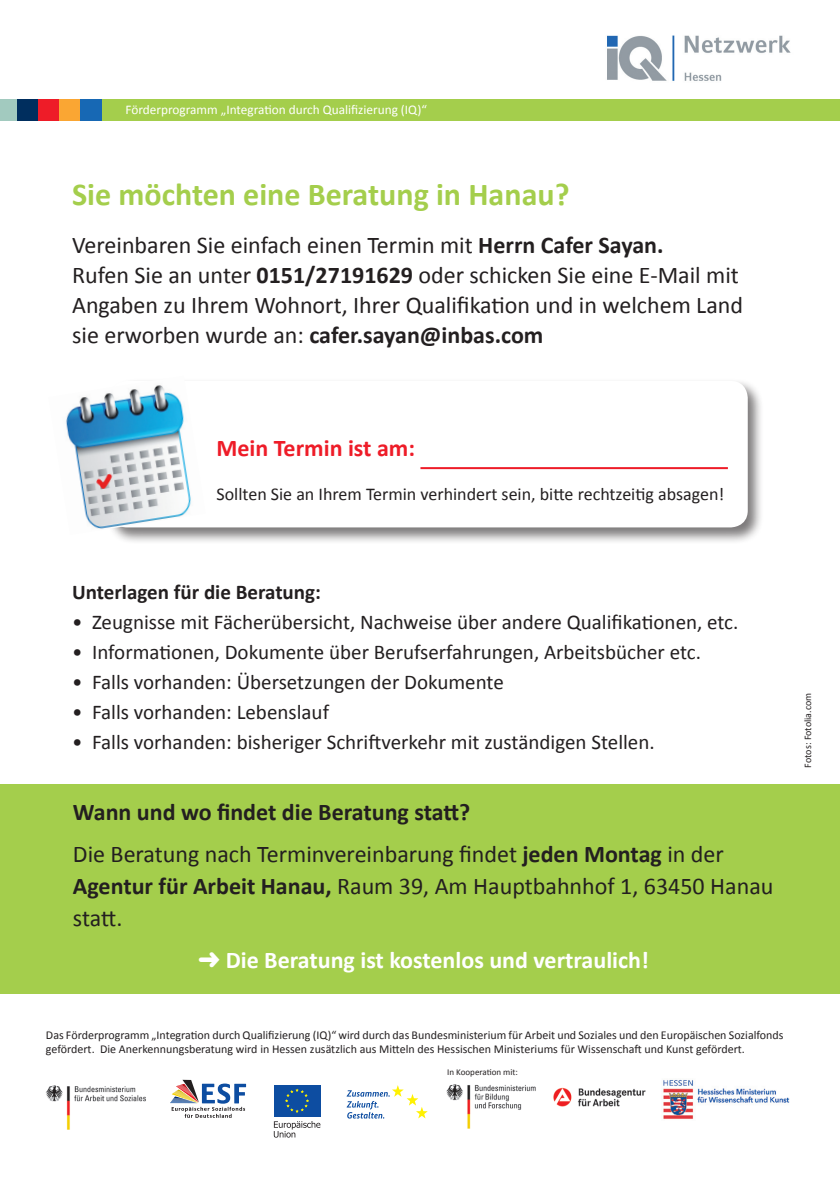
<style>
.page{position:relative;width:840px;height:1191px;background:#fff}
.page>*{position:absolute;margin:0;border:0;box-sizing:border-box;transform-origin:0 0}
.t1{font:700 32px "Calibri";color:#a4ce4c}
.t2{font:24px/30px "Calibri";color:#231f20}
.t3{font:700 24px "Calibri";color:#fff}
.t4{font:700 24px "Calibri";color:#ee1c28}
.t5{font:21px "Calibri";color:#231f20}
.t6{font:700 21px "Calibri";color:#231f20}
.t7{font:18px "Calibri";color:#231f20}
.t8{font:13.2px "Calibri";color:#fff}
.t9{font:12px/14px "Calibri";color:#231f20}
.t10{font:10px "Calibri";color:#231f20}
.t11{font:9px "Calibri";color:#231f20}
.s1{font-weight:700}
</style>
<div class="page">
<img style="left:607px;top:35px;width:184px;height:46px">
<div style="left:0;top:100px;width:839px;height:21px;background:#a4ce4c"></div>
<div style="left:0;top:100px;width:18px;height:21px;background:#a2cabf"></div>
<div style="left:17px;top:100px;width:21px;height:21px;background:#002e5e"></div>
<div style="left:38px;top:100px;width:22px;height:21px;background:#ee1c28"></div>
<div style="left:59px;top:100px;width:22px;height:21px;background:#faa633"></div>
<div style="left:81px;top:100px;width:21px;height:21px;background:#1768b4"></div>
<div style="left:0;top:784px;width:839px;height:210px;background:#a4ce4c"></div>
<div style="left:106px;top:378px;width:657px;height:166px;background:#231f20;opacity:.59"></div>
<div style="left:110px;top:381px;width:637px;height:146px;background:#fff;border-radius:17px"></div>
<img style="left:65px;top:378px;width:140px;height:157px">
<hr style="left:420px;top:467px;width:307px;height:2px;background:#ee1c28">
<img style="left:45px;top:1085px;width:101px;height:45px">
<svg style="left:170px;top:1079px;width:76px;height:38px"></svg>
<img style="left:663px;top:1080px;width:126px;height:39px">
<svg style="left:274px;top:1121px;width:46px;height:16px"></svg>
<div style="left:273px;top:1085px;width:47px;height:31px;background:#0d4da1"></div>
<svg style="left:285px;top:1088px;width:24px;height:24px"></svg>
<img style="left:446px;top:1084px;width:90px;height:45px">
<svg style="left:346px;top:1085px;width:81px;height:33px"></svg>
<img style="left:553px;top:1087px;width:93px;height:20px">
<p class="t8" style="left:125px;top:101px;width:303px">Förderprogramm „Integration durch Qualifizierung (IQ)“</p>
<h1 class="t1" style="left:72px;top:174px;width:498px">Sie möchten eine Beratung in Hanau?</h1>
<p class="t2" style="left:72px;top:229px;width:672px">Vereinbaren Sie einfach einen Termin mit <span class="s1">Herrn Cafer Sayan.<br></span>Rufen Sie an unter <span class="s1">0151/27191629</span> oder schicken Sie eine E-Mail mit Angaben zu Ihrem Wohnort, Ihrer Qualifikation und in welchem Land sie erworben wurde an: <span class="s1">cafer.sayan@inbas.com</span></p>
<p class="t4" style="left:216px;top:433px;width:200px">Mein Termin ist am:</p>
<p class="t7" style="left:216px;top:483px;width:509px">Sollten Sie an Ihrem Termin verhindert sein, bitte rechtzeitig absagen!</p>
<p class="t6" style="left:72px;top:579px;width:250px">Unterlagen für die Beratung:</p>
<p class="t5" style="left:72px;top:609px;width:667px">• Zeugnisse mit Fächerübersicht, Nachweise über andere Qualifikationen, etc.</p>
<p class="t5" style="left:72px;top:639px;width:630px">• Informationen, Dokumente über Berufserfahrungen, Arbeitsbücher etc.</p>
<p class="t5" style="left:72px;top:669px;width:433px">• Falls vorhanden: Übersetzungen der Dokumente</p>
<p class="t5" style="left:72px;top:699px;width:258px">• Falls vorhanden: Lebenslauf</p>
<p class="t5" style="left:72px;top:729px;width:584px">• Falls vorhanden: bisheriger Schriftverkehr mit zuständigen Stellen.</p>
<p class="t2" style="left:73px;top:789px;width:652px;line-height:42px"><span class="s1">Wann und wo findet die Beratung statt?<br></span>Die Beratung nach Terminvereinbarung findet <span class="s1">jeden Montag</span> in der</p>
<p class="t2" style="left:73px;top:868px;width:701px;line-height:32px"><span class="s1">Agentur für Arbeit Hanau,</span> Raum 39, Am Hauptbahnhof 1, 63450 Hanau statt.</p>
<p class="t3" style="left:198px;top:944px;width:452px">➜ Die Beratung ist kostenlos und vertraulich!</p>
<p class="t10" style="left:801px;top:767px;width:76px;rotate:-90deg">Fotos: Fotolia.com</p>
<p class="t9" style="left:46px;top:1027px;width:738px">Das Förderprogramm „Integration durch Qualifizierung (IQ)“ wird durch das Bundesministerium für Arbeit und Soziales und den Europäischen Sozialfonds gefördert. Die Anerkennungsberatung wird in Hessen zusätzlich aus Mitteln des Hessischen Ministeriums für Wissenschaft und Kunst gefördert.</p>
<p class="t11" style="left:447px;top:1066px;width:72px">In Kooperation mit:</p>
</div>
